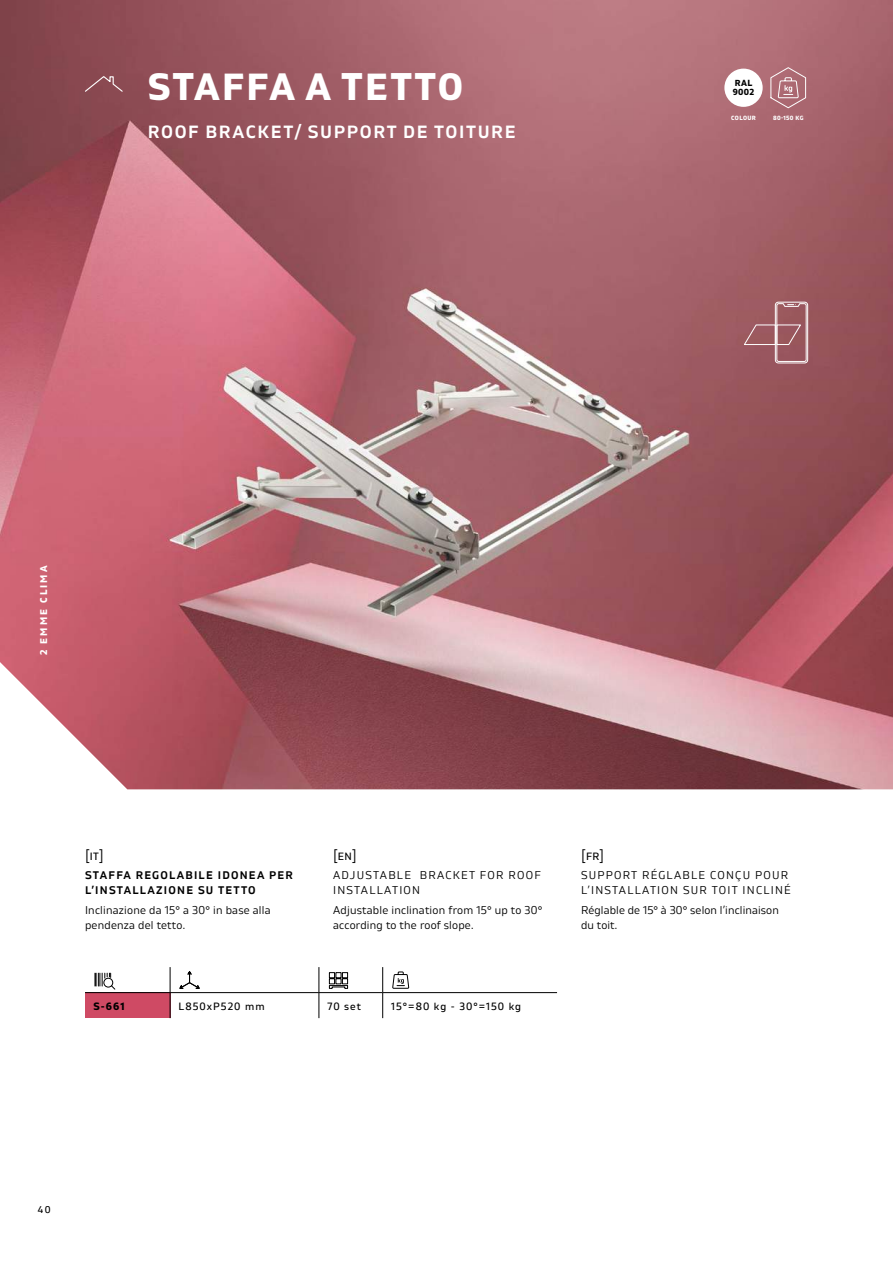
<style>
.page{position:relative;width:893px;height:1263px;background:#fff}
.page>*{position:absolute;margin:0;border:0;box-sizing:border-box;transform-origin:0 0}
.t1{font:700 37.5px "Gilam";letter-spacing:.06em;color:#fff}
.t2{font:600 18px "Gilam";letter-spacing:.09em;color:#fff}
.t3{font:15px "Gilam";color:#000}
.t4{font:11.25px/15px "Gilam";letter-spacing:.02em;color:#000}
.t5{font:11.25px/15px "Gilam";letter-spacing:.11em;color:#000}
.t6{font:600 11.25px/15px "Gilam";letter-spacing:.11em;color:#000}
.t7{font:10.5px "Gilam";letter-spacing:.1em;color:#000}
.t8{font:700 10.5px "Gilam";color:#000}
.t9{font:700 9.75px "Gilam";letter-spacing:.22em;color:#fff}
.t10{font:9.75px "Gilam";color:#000}
.t11{font:700 8.7px/8.7px "Gilam";letter-spacing:.04em;color:#000}
.t12{font:700 6px "Gilam";letter-spacing:.05em;color:#fff}
.s1{font-size:10.5px}
</style>
<div class="page">
<img style="left:0;top:0;width:893px;height:789px">
<div style="left:85px;top:992px;width:85px;height:26px;background:#cf4a64"></div>
<hr style="left:85px;top:992px;width:85px;height:1px;background:#000">
<hr style="left:170px;top:992px;width:149px;height:1px;background:#000">
<svg style="left:170px;top:967px;width:1px;height:51px"></svg>
<hr style="left:319px;top:992px;width:64px;height:1px;background:#000">
<svg style="left:319px;top:967px;width:1px;height:51px"></svg>
<hr style="left:383px;top:992px;width:174px;height:1px;background:#000">
<svg style="left:382px;top:967px;width:1px;height:51px"></svg>
<svg style="left:94px;top:972px;width:22px;height:18px"></svg>
<svg style="left:179px;top:971px;width:21px;height:18px"></svg>
<svg style="left:329px;top:972px;width:19px;height:17px"></svg>
<svg style="left:743px;top:302px;width:65px;height:61px"></svg>
<div style="left:724px;top:69px;width:39px;height:38px;background:#fff;border-radius:50%"></div>
<svg style="left:770px;top:68px;width:36px;height:41px"></svg>
<svg style="left:84px;top:75px;width:40px;height:18px"></svg>
<svg style="left:392px;top:971px;width:17px;height:18px"></svg>
<h1 class="t1" style="left:148px;top:59px;width:317px">STAFFA A TETTO</h1>
<h2 class="t2" style="left:148px;top:118px;width:369px">ROOF BRACKET/ SUPPORT DE TOITURE</h2>
<p class="t11" style="left:733px;top:79px;width:23px">RAL<br>9002</p>
<p class="t12" style="left:731px;top:114px;width:26px">COLOUR</p>
<p class="t12" style="left:773px;top:114px;width:32px">80-150 KG</p>
<p class="t9" style="left:36px;top:655px;width:91px;rotate:-90deg">2 EMME CLIMA</p>
<h3 class="t3" style="left:85px;top:844px;width:20px">[<span class="s1">IT</span>]</h3>
<p class="t6" style="left:85px;top:867px;width:209px">STAFFA REGOLABILE IDONEA PER<br>L’INSTALLAZIONE SU TETTO</p>
<p class="t4" style="left:85px;top:902px;width:187px">Inclinazione da 15° a 30° in base alla pendenza del tetto.</p>
<h3 class="t3" style="left:333px;top:844px;width:25px">[<span class="s1">EN</span>]</h3>
<p class="t5" style="left:333px;top:867px;width:209px">ADJUSTABLE BRACKET FOR ROOF<br>INSTALLATION</p>
<p class="t4" style="left:333px;top:902px;width:211px">Adjustable inclination from 15° up to 30° according to the roof slope.</p>
<p class="t8" style="left:94px;top:999px;width:33px">S-661</p>
<p class="t7" style="left:179px;top:999px;width:88px">L850xP520 mm</p>
<p class="t7" style="left:327px;top:999px;width:35px">70 set</p>
<p class="t7" style="left:391px;top:999px;width:131px">15°=80 kg - 30°=150 kg</p>
<h3 class="t3" style="left:581px;top:844px;width:24px">[<span class="s1">FR</span>]</h3>
<p class="t5" style="left:581px;top:867px;width:211px">SUPPORT RÉGLABLE CONÇU POUR<br>L’INSTALLATION SUR TOIT INCLINÉ</p>
<p class="t4" style="left:581px;top:902px;width:199px">Réglable de 15° à 30° selon l’inclinaison du toit.</p>
<p class="t10" style="left:38px;top:1202px;width:14px">40</p>
</div>
